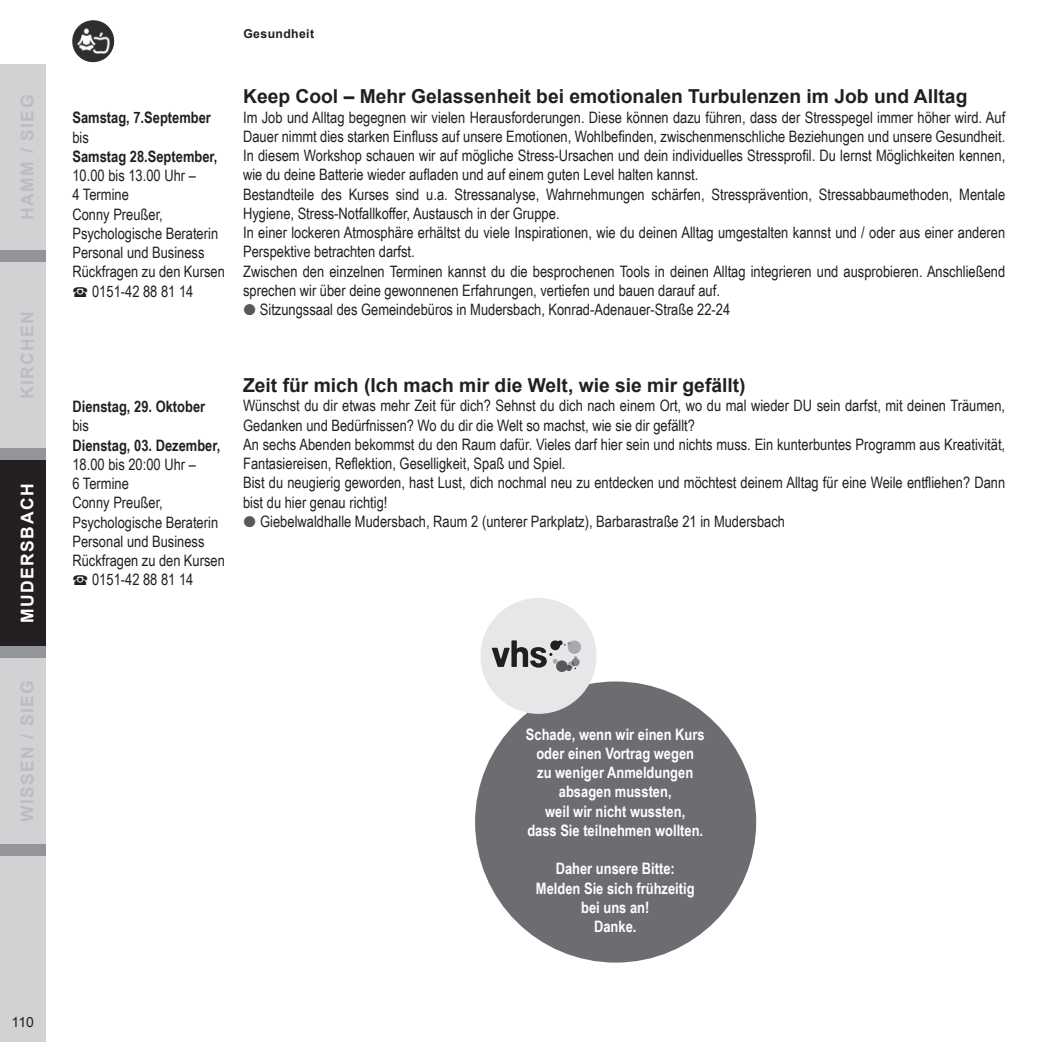
<style>
.page{position:relative;width:1042px;height:1042px;background:#fff}
.page>*{position:absolute;margin:0;border:0;box-sizing:border-box;transform-origin:0 0}
.t1{font:700 19.25px "Arial";color:#231f20}
.t2{font:700 17.5px "Arial";letter-spacing:.08em;color:#bcbdc0}
.t3{font:700 17.5px "Arial";letter-spacing:.08em;color:#fff}
.t4{font:15.75px "Arial Narrow";color:#231f20}
.t5{font:700 15.75px/19.2px "Arial Narrow";color:#fff;text-align:center}
.t6{font:700 15.75px "Arial Narrow";color:#231f20}
.t7{font:14px "Arial";color:#231f20}
.t8{font:700 12.25px "Arial";letter-spacing:.03em;color:#231f20}
</style>
<div class="page">
<div style="left:0;top:64px;width:46px;height:978px;background:#939598"></div>
<div style="left:0;top:64px;width:46px;height:186px;background:#d1d2d4"></div>
<div style="left:0;top:262px;width:46px;height:186px;background:#d1d2d4"></div>
<div style="left:0;top:460px;width:46px;height:186px;background:#231f20"></div>
<div style="left:0;top:658px;width:46px;height:186px;background:#d1d2d4"></div>
<div style="left:0;top:856px;width:46px;height:186px;background:#d1d2d4"></div>
<img style="left:72px;top:20px;width:30px;height:42px">
<div style="left:475px;top:681px;width:281px;height:281px;background:#6c6d70;border-radius:50%"></div>
<div style="left:480px;top:598px;width:116px;height:116px;background:#e6e7e9;border-radius:50%"></div>
<svg style="left:492px;top:640px;width:89px;height:32px"></svg>
<p class="t2" style="left:15px;top:220px;width:126px;rotate:-90deg">HAMM / SIEG</p>
<p class="t2" style="left:15px;top:399px;width:90px;rotate:-90deg">KIRCHEN</p>
<p class="t3" style="left:15px;top:623px;width:140px;rotate:-90deg">MUDERSBACH</p>
<p class="t2" style="left:15px;top:822px;width:144px;rotate:-90deg">WISSEN / SIEG</p>
<p class="t7" style="left:12px;top:1013px;width:24px">110</p>
<p class="t8" style="left:243px;top:25px;width:72px">Gesundheit</p>
<p class="t6" style="left:72px;top:106px;width:140px">Samstag, 7.September</p>
<p class="t4" style="left:72px;top:125px;width:18px">bis</p>
<p class="t6" style="left:72px;top:144px;width:147px">Samstag 28.September,</p>
<p class="t4" style="left:72px;top:164px;width:125px">10.00 bis 13.00 Uhr –</p>
<p class="t4" style="left:72px;top:183px;width:58px">4 Termine</p>
<p class="t4" style="left:72px;top:202px;width:92px">Conny Preußer,</p>
<p class="t4" style="left:72px;top:222px;width:147px">Psychologische Beraterin</p>
<p class="t4" style="left:72px;top:241px;width:134px">Personal und Business</p>
<p class="t4" style="left:72px;top:260px;width:154px">Rückfragen zu den Kursen</p>
<p class="t4" style="left:92px;top:279px;width:103px">0151-42 88 81 14</p>
<p class="t1" style="left:243px;top:83px;width:726px">Keep Cool – Mehr Gelassenheit bei emotionalen Turbulenzen im Job und Alltag</p>
<p class="t4" style="left:243px;top:105px;width:763px">Im Job und Alltag begegnen wir vielen Herausforderungen. Diese können dazu führen, dass der Stresspegel immer höher wird. Auf</p>
<p class="t4" style="left:243px;top:125px;width:763px">Dauer nimmt dies starken Einfluss auf unsere Emotionen, Wohlbefinden, zwischenmenschliche Beziehungen und unsere Gesundheit.</p>
<p class="t4" style="left:243px;top:144px;width:763px">In diesem Workshop schauen wir auf mögliche Stress-Ursachen und dein individuelles Stressprofil. Du lernst Möglichkeiten kennen,</p>
<p class="t4" style="left:243px;top:163px;width:457px">wie du deine Batterie wieder aufladen und auf einem guten Level halten kannst.</p>
<p class="t4" style="left:243px;top:182px;width:763px">Bestandteile des Kurses sind u.a. Stressanalyse, Wahrnehmungen schärfen, Stressprävention, Stressabbaumethoden, Mentale</p>
<p class="t4" style="left:243px;top:202px;width:318px">Hygiene, Stress-Notfallkoffer, Austausch in der Gruppe.</p>
<p class="t4" style="left:243px;top:221px;width:763px">In einer lockeren Atmosphäre erhältst du viele Inspirationen, wie du deinen Alltag umgestalten kannst und / oder aus einer anderen</p>
<p class="t4" style="left:243px;top:240px;width:173px">Perspektive betrachten darfst.</p>
<p class="t4" style="left:243px;top:259px;width:763px">Zwischen den einzelnen Terminen kannst du die besprochenen Tools in deinen Alltag integrieren und ausprobieren. Anschließend</p>
<p class="t4" style="left:243px;top:279px;width:478px">sprechen wir über deine gewonnenen Erfahrungen, vertiefen und bauen darauf auf.</p>
<p class="t4" style="left:260px;top:298px;width:472px">Sitzungssaal des Gemeindebüros in Mudersbach, Konrad-Adenauer-Straße 22-24</p>
<p class="t6" style="left:72px;top:395px;width:134px">Dienstag, 29. Oktober</p>
<p class="t4" style="left:72px;top:414px;width:18px">bis</p>
<p class="t6" style="left:72px;top:433px;width:149px">Dienstag, 03. Dezember,</p>
<p class="t4" style="left:72px;top:453px;width:125px">18.00 bis 20:00 Uhr –</p>
<p class="t4" style="left:72px;top:472px;width:58px">6 Termine</p>
<p class="t4" style="left:72px;top:491px;width:92px">Conny Preußer,</p>
<p class="t4" style="left:72px;top:510px;width:147px">Psychologische Beraterin</p>
<p class="t4" style="left:72px;top:530px;width:134px">Personal und Business</p>
<p class="t4" style="left:72px;top:549px;width:154px">Rückfragen zu den Kursen</p>
<p class="t4" style="left:92px;top:568px;width:103px">0151-42 88 81 14</p>
<p class="t1" style="left:243px;top:372px;width:504px">Zeit für mich (Ich mach mir die Welt, wie sie mir gefällt)</p>
<p class="t4" style="left:243px;top:394px;width:763px">Wünschst du dir etwas mehr Zeit für dich? Sehnst du dich nach einem Ort, wo du mal wieder DU sein darfst, mit deinen Träumen,</p>
<p class="t4" style="left:243px;top:413px;width:453px">Gedanken und Bedürfnissen? Wo du dir die Welt so machst, wie sie dir gefällt?</p>
<p class="t4" style="left:243px;top:433px;width:763px">An sechs Abenden bekommst du den Raum dafür. Vieles darf hier sein und nichts muss. Ein kunterbuntes Programm aus Kreativität,</p>
<p class="t4" style="left:243px;top:452px;width:324px">Fantasiereisen, Reflektion, Geselligkeit, Spaß und Spiel.</p>
<p class="t4" style="left:243px;top:471px;width:763px">Bist du neugierig geworden, hast Lust, dich nochmal neu zu entdecken und möchtest deinem Alltag für eine Weile entfliehen? Dann</p>
<p class="t4" style="left:243px;top:490px;width:146px">bist du hier genau richtig!</p>
<p class="t4" style="left:260px;top:510px;width:526px">Giebelwaldhalle Mudersbach, Raum 2 (unterer Parkplatz), Barbarastraße 21 in Mudersbach</p>
<p class="t5" style="left:526px;top:723px;width:180px">Schade, wenn wir einen Kurs oder einen Vortrag wegen<br>zu weniger Anmeldungen absagen mussten,<br>weil wir nicht wussten,<br>dass Sie teilnehmen wollten.</p>
<p class="t5" style="left:536px;top:858px;width:160px">Daher unsere Bitte:<br>Melden Sie sich frühzeitig bei uns an!<br>Danke.</p>
</div>
